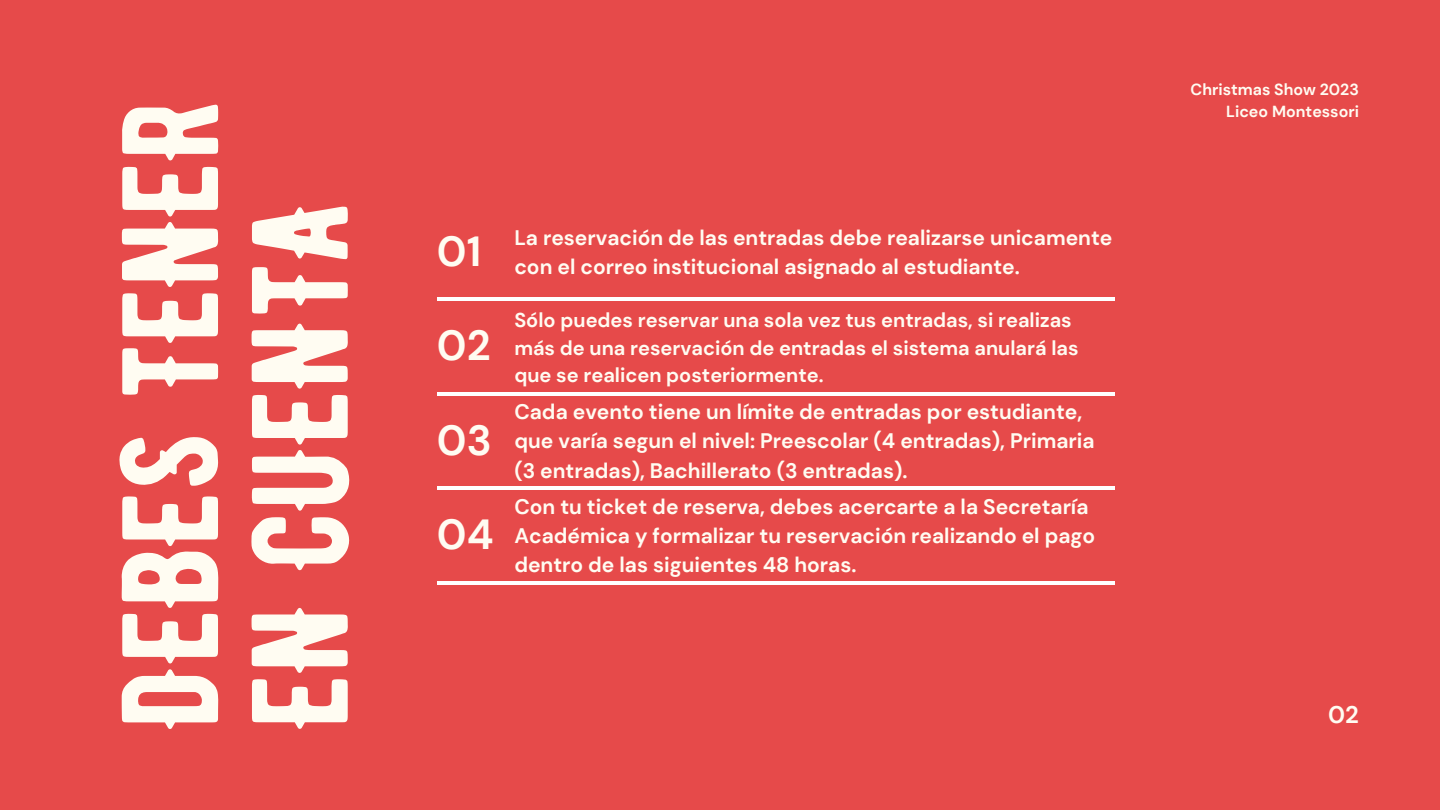
<style>
.page{position:relative;width:1440px;height:810px;background:#e64a4a}
.page>*{position:absolute;margin:0;border:0;box-sizing:border-box;transform-origin:0 0}
.t1{font:136.8px/129.7px "BERNIER Regular";color:#fffcf2}
.t2{font:700 42px "DM Sans";color:#fffcf2}
.t3{font:700 24px "DM Sans";color:#fffcf2}
.t4{font:700 21px/29.2px "DM Sans";color:#fffcf2}
.t5{font:700 20px/27.8px "DM Sans";color:#fffcf2}
.t6{font:700 16px "DM Sans";color:#fffcf2}
</style>
<div class="page">
<hr style="left:437px;top:298px;width:678px;height:3px;background:#fff">
<hr style="left:437px;top:392px;width:678px;height:4px;background:#fff">
<hr style="left:437px;top:487px;width:678px;height:3px;background:#fff">
<hr style="left:437px;top:581px;width:678px;height:4px;background:#fff">
<p class="t1" style="left:105px;top:729px;width:631px;rotate:-90deg">DEBES TENER<br>EN CUENTA</p>
<p class="t2" style="left:437px;top:224px;width:46px">01</p>
<p class="t2" style="left:437px;top:319px;width:55px">02</p>
<p class="t2" style="left:437px;top:413px;width:56px">03</p>
<p class="t2" style="left:437px;top:508px;width:58px">04</p>
<p class="t4" style="left:514px;top:223px;width:600px">La reservación de las entradas debe realizarse unicamente con el correo institucional asignado al estudiante.</p>
<p class="t5" style="left:514px;top:306px;width:566px">Sólo puedes reservar una sola vez tus entradas, si realizas más de una reservación de entradas el sistema anulará las que se realicen posteriormente.</p>
<p class="t4" style="left:514px;top:397px;width:582px">Cada evento tiene un límite de entradas por estudiante, que varía segun el nivel: Preescolar (4 entradas), Primaria (3 entradas), Bachillerato (3 entradas).</p>
<p class="t4" style="left:514px;top:492px;width:582px">Con tu ticket de reserva, debes acercarte a la Secretaría<br>Académica y formalizar tu reservación realizando el pago dentro de las siguientes 48 horas.</p>
<p class="t6" style="left:1191px;top:79px;width:170px">Christmas Show 2023</p>
<p class="t6" style="left:1226px;top:101px;width:134px">Liceo Montessori</p>
<p class="t3" style="left:1328px;top:699px;width:32px">02</p>
</div>
